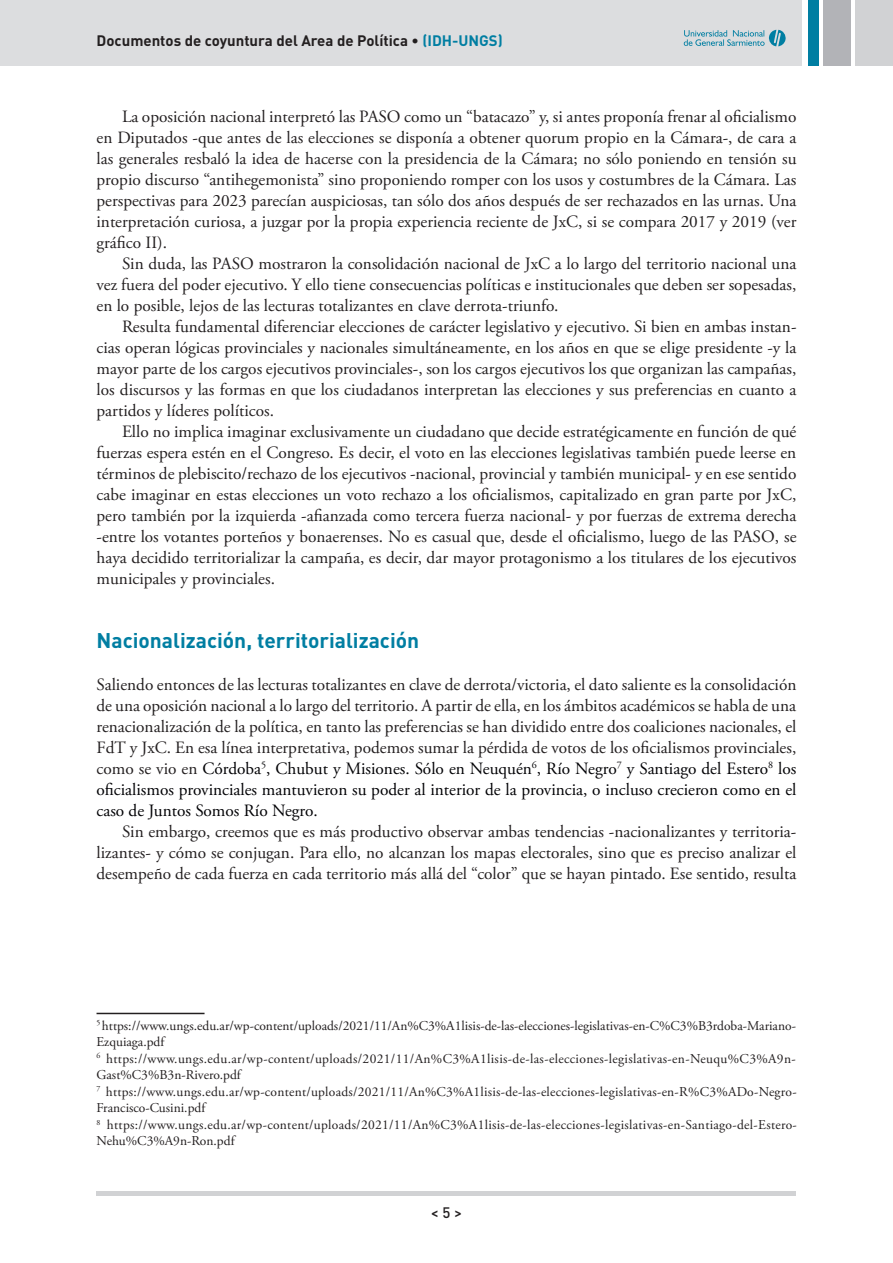
<style>
.page{position:relative;width:893px;height:1263px;background:#fff}
.page>*{position:absolute;margin:0;border:0;box-sizing:border-box;transform-origin:0 0}
.t1{font:700 21px "DIN Pro";color:#007ea2}
.t2{font:17.25px/21px "Adobe Garamond Pro";color:#231f20;text-align:justify}
.t3{font:700 15px "DIN Pro";color:#231f20}
.t4{font:500 15px "DIN Pro";color:#231f20}
.t5{font:13.5px/16.5px "Adobe Garamond Pro";letter-spacing:.02em;color:#231f20}
.s1{color:#007ea2}
.s2{color:#020205}
</style>
<div class="page">
<div style="left:0;top:0;width:802px;height:66px;background:#dcdddf"></div>
<div style="left:855px;top:0;width:38px;height:66px;background:#d1d2d4"></div>
<svg style="left:684px;top:30px;width:102px;height:16px"></svg>
<div style="left:808px;top:0;width:10px;height:66px;background:#007ea2"></div>
<div style="left:823px;top:0;width:27px;height:66px;background:#b2b3b7"></div>
<div style="left:97px;top:1191px;width:699px;height:5px;background:#d1d2d4"></div>
<hr style="left:97px;top:1013px;width:108px;height:1px;background:#231f20">
<p class="t3" style="left:97px;top:31px;width:408px">Documentos de coyuntura del Area de Política • <span class="s1">(IDH-UNGS)</span></p>
<p class="t2" style="left:97px;top:107px;width:701px;text-indent:25px">La oposición nacional interpretó las PASO como un “batacazo” y, si antes proponía frenar al oficialismo en Diputados -que antes de las elecciones se disponía a obtener quorum propio en la Cámara-, de cara a las generales resbaló la idea de hacerse con la presidencia de la Cámara; no sólo poniendo en tensión su propio discurso “antihegemonista” sino proponiendo romper con los usos y costumbres de la Cámara. Las perspectivas para 2023 parecían auspiciosas, tan sólo dos años después de ser rechazados en las urnas. Una interpretación curiosa, a juzgar por la propia experiencia reciente de JxC, si se compara 2017 y 2019 (ver gráfico II).</p>
<p class="t2" style="left:97px;top:254px;width:701px;text-indent:25px">Sin duda, las PASO mostraron la consolidación nacional de JxC a lo largo del territorio nacional una vez fuera del poder ejecutivo. Y ello tiene consecuencias políticas e institucionales que deben ser sopesadas, en lo posible, lejos de las lecturas totalizantes en clave derrota-triunfo.</p>
<p class="t2" style="left:97px;top:317px;width:701px;text-indent:25px">Resulta fundamental diferenciar elecciones de carácter legislativo y ejecutivo. Si bien en ambas instan&shy;cias operan lógicas provinciales y nacionales simultáneamente, en los años en que se elige presidente -y la mayor parte de los cargos ejecutivos provinciales-, son los cargos ejecutivos los que organizan las campañas, los discursos y las formas en que los ciudadanos interpretan las elecciones y sus preferencias en cuanto a partidos y líderes políticos.</p>
<p class="t2" style="left:97px;top:422px;width:701px;text-indent:25px">Ello no implica imaginar exclusivamente un ciudadano que decide estratégicamente en función de qué fuerzas espera estén en el Congreso. Es decir, el voto en las elecciones legislativas también puede leerse en términos de plebiscito/rechazo de los ejecutivos -nacional, provincial y también municipal- y en ese sentido cabe imaginar en estas elecciones un voto rechazo a los oficialismos, capitalizado en gran parte por JxC, pero también por la izquierda -afianzada como tercera fuerza nacional- y por fuerzas de extrema derecha -entre los votantes porteños y bonaerenses. No es casual que, desde el oficialismo, luego de las PASO, se haya decidido territorializar la campaña, es decir, dar mayor protagonismo a los titulares de los ejecutivos municipales y provinciales.</p>
<p class="t1" style="left:97px;top:626px;width:324px">Nacionalización, territorialización</p>
<p class="t2" style="left:97px;top:674px;width:701px">Saliendo entonces de las lecturas totalizantes en clave de derrota/victoria, el dato saliente es la consolidación de una oposición nacional a lo largo del territorio. A partir de ella, en los ámbitos académicos se habla de una renacionalización de la política, en tanto las preferencias se han dividido entre dos coaliciones nacionales, el FdT y JxC. En esa línea interpretativa, podemos sumar la pérdida de votos de los oficialismos provinciales, como se vio en <span class="s2">Córdoba</span><sup>5</sup><span class="s2">, Chubut y Misiones. Sólo en Neuquén</span><sup>6</sup><span class="s2">, Río Negro</span><sup>7</sup> <span class="s2">y Santiago del Estero</span><sup>8</sup> <span class="s2">los oficialismos provinciales mantuvieron su poder al interior de la provincia, o incluso crecieron como en el caso de Juntos Somos Río Negro.</span></p>
<p class="t2" style="left:97px;top:821px;width:701px;text-indent:25px">Sin embargo, creemos que es más productivo observar ambas tendencias -nacionalizantes y territoria&shy;lizantes- y cómo se conjugan. Para ello, no alcanzan los mapas electorales, sino que es preciso analizar el desempeño de cada fuerza en cada territorio más allá del “color” que se hayan pintado. Ese sentido, resulta</p>
<p class="t5" style="left:97px;top:1018px;width:702px"><sup>5</sup> https://www.ungs.edu.ar/wp-content/uploads/2021/11/An%C3%A1lisis-de-las-elecciones-legislativas-en-C%C3%B3rdoba-Mariano-Ezquiaga.pdf<br><sup>6</sup> https://www.ungs.edu.ar/wp-content/uploads/2021/11/An%C3%A1lisis-de-las-elecciones-legislativas-en-Neuqu%C3%A9n-Gast%C3%B3n-Rivero.pdf<br><sup>7</sup> https://www.ungs.edu.ar/wp-content/uploads/2021/11/An%C3%A1lisis-de-las-elecciones-legislativas-en-R%C3%ADo-Negro-Francisco-Cusini.pdf<br><sup>8</sup> https://www.ungs.edu.ar/wp-content/uploads/2021/11/An%C3%A1lisis-de-las-elecciones-legislativas-en-Santiago-del-Estero-Nehu%C3%A9n-Ron.pdf</p>
<p class="t4" style="left:431px;top:1202px;width:33px">&lt; 5 &gt;</p>
</div>
